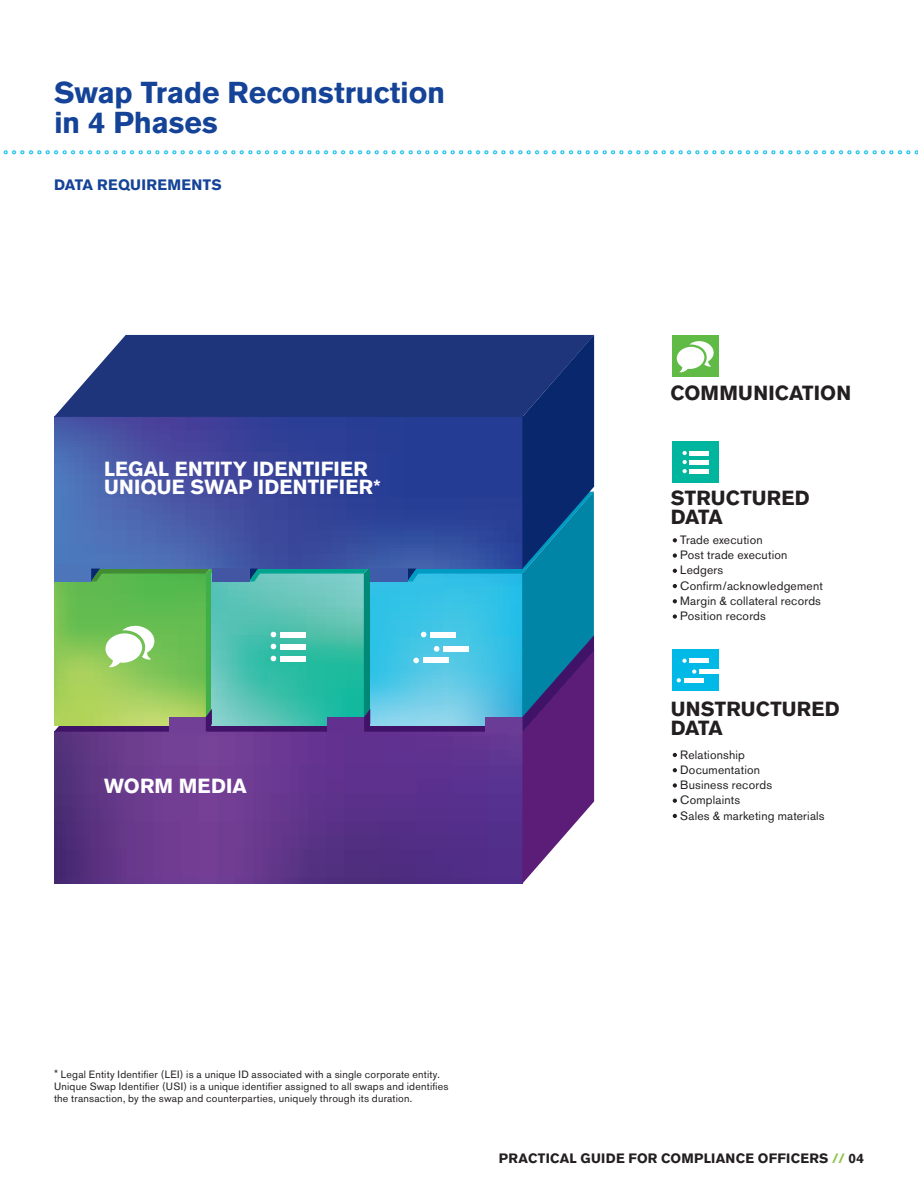
<style>
.page{position:relative;width:918px;height:1188px;background:#fff}
.page>*{position:absolute;margin:0;border:0;box-sizing:border-box;transform-origin:0 0}
.t1{font:700 30px/30px "Akzidenz Grotesk BE";letter-spacing:-.01em;color:#154398}
.Body_Copy{font:700 20.25px "Akzidenz Grotesk BE";letter-spacing:.01em;color:#fff}
.Body_Copy-2{font:700 20.25px/19.5px "Akzidenz Grotesk BE";letter-spacing:.01em;color:#231f20}
.Sub_Head{font:700 15px "Akzidenz Grotesk BE";letter-spacing:.02em;color:#154398}
.t2{font:700 13.5px "Akzidenz Grotesk BE";letter-spacing:.27em;color:#00b9e7}
.t3{font:700 13.5px "Akzidenz Grotesk BE";letter-spacing:.02em;color:#231f20}
.Body_Copy-3{font:12px "Akzidenz Grotesk BE";letter-spacing:.015em;color:#231f20}
.Body_Copy-4{font:10.5px/12px "Akzidenz Grotesk BE";letter-spacing:.02em;color:#231f20}
.s1{color:#8ac648}
</style>
<div class="page">
<svg style="left:54px;top:335px;width:540px;height:549px;background:#496295"></svg>
<div style="left:672px;top:335px;width:46px;height:41px;background:#60bb46"></div>
<svg style="left:676px;top:341px;width:38px;height:31px"></svg>
<div style="left:673px;top:441px;width:46px;height:42px;background:#00b59d"></div>
<hr style="left:690px;top:451px;width:19px;height:4px;background:#fff">
<hr style="left:690px;top:460px;width:19px;height:4px;background:#fff">
<hr style="left:690px;top:469px;width:19px;height:4px;background:#fff">
<svg style="left:683px;top:451px;width:4px;height:22px"></svg>
<svg style="left:673px;top:753px;width:4px;height:4px"></svg>
<svg style="left:673px;top:768px;width:4px;height:4px"></svg>
<svg style="left:673px;top:783px;width:4px;height:5px"></svg>
<svg style="left:673px;top:799px;width:4px;height:4px"></svg>
<svg style="left:673px;top:814px;width:4px;height:4px"></svg>
<div style="left:673px;top:650px;width:46px;height:41px;background:#00b9e7"></div>
<hr style="left:690px;top:659px;width:19px;height:4px;background:#fff">
<svg style="left:682px;top:659px;width:5px;height:4px"></svg>
<hr style="left:684px;top:678px;width:19px;height:4px;background:#fff">
<svg style="left:677px;top:678px;width:4px;height:4px"></svg>
<div style="left:699px;top:669px;width:20px;height:5px;background:#fff"></div>
<svg style="left:692px;top:669px;width:4px;height:5px"></svg>
<svg style="left:673px;top:538px;width:4px;height:4px"></svg>
<svg style="left:673px;top:553px;width:4px;height:5px"></svg>
<svg style="left:673px;top:569px;width:4px;height:4px"></svg>
<svg style="left:673px;top:584px;width:4px;height:4px"></svg>
<svg style="left:673px;top:599px;width:4px;height:4px"></svg>
<svg style="left:673px;top:614px;width:4px;height:5px"></svg>
<p class="t1" style="left:54px;top:78px;width:393px">Swap Trade Reconstruction in 4 Phases</p>
<p class="t2" style="left:3px;top:147px;width:918px">º ºº º ºº º ºº º ºº º ºº º ºº º ºº º ºº º ºº º ºº º ºº º ºº º ºº º ºº º ºº º ºº º ºº º ºº º ºº º ºº º ºº º ºº º ºº º ºº º ºº º ºº º ºº º ºº º ºº º ºº º ºº º º ºº º º ºº º º ºº º º ºº</p>
<p class="Sub_Head" style="left:54px;top:176px;width:169px">DATA REQUIREMENTS</p>
<p class="Body_Copy" style="left:104px;top:457px;width:265px">LEGAL ENTITY IDENTIFIER</p>
<p class="Body_Copy" style="left:104px;top:475px;width:278px">UNIQUE SWAP IDENTIFIER*</p>
<p class="Body_Copy" style="left:104px;top:774px;width:144px">WORM MEDIA</p>
<p class="Body_Copy-2" style="left:671px;top:384px;width:182px">COMMUNICATION</p>
<p class="Body_Copy-2" style="left:671px;top:488px;width:141px">STRUCTURED<br>DATA</p>
<p class="Body_Copy-3" style="left:680px;top:533px;width:84px">Trade execution</p>
<p class="Body_Copy-3" style="left:680px;top:548px;width:109px">Post trade execution</p>
<p class="Body_Copy-3" style="left:680px;top:563px;width:45px">Ledgers</p>
<p class="Body_Copy-3" style="left:680px;top:578px;width:144px">Confirm/acknowledgement</p>
<p class="Body_Copy-3" style="left:680px;top:594px;width:142px">Margin &amp; collateral records</p>
<p class="Body_Copy-3" style="left:680px;top:609px;width:87px">Position records</p>
<p class="Body_Copy-2" style="left:671px;top:699px;width:171px">UNSTRUCTURED<br>DATA</p>
<p class="Body_Copy-3" style="left:680px;top:747px;width:66px">Relationship</p>
<p class="Body_Copy-3" style="left:680px;top:763px;width:81px">Documentation</p>
<p class="Body_Copy-3" style="left:680px;top:778px;width:93px">Business records</p>
<p class="Body_Copy-3" style="left:680px;top:793px;width:61px">Complaints</p>
<p class="Body_Copy-3" style="left:680px;top:808px;width:146px">Sales &amp; marketing materials</p>
<p class="Body_Copy-4" style="left:54px;top:1069px;width:396px">* Legal Entity Identifier (LEI) is a unique ID associated with a single corporate entity.<br>Unique Swap Identifier (USI) is a unique identifier assigned to all swaps and identifies the transaction, by the swap and counterparties, uniquely through its duration.</p>
<p class="t3" style="left:499px;top:1151px;width:367px">PRACTICAL GUIDE FOR COMPLIANCE OFFICERS <span class="s1">//</span> 04</p>
</div>
